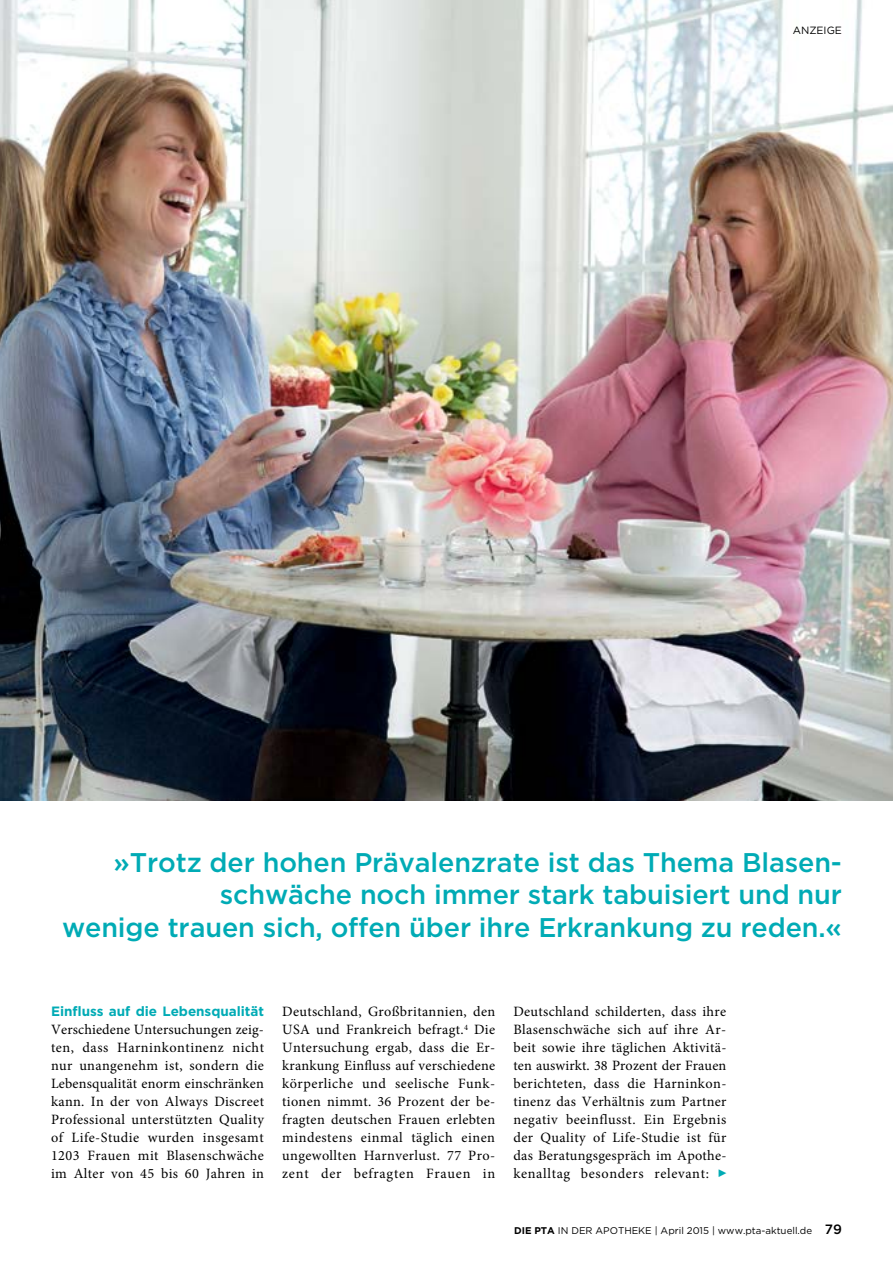
<style>
.page{position:relative;width:893px;height:1263px;background:#fff}
.page>*{position:absolute;margin:0;border:0;box-sizing:border-box;transform-origin:0 0}
.t1{font:500 27px/32.4px "Gotham";letter-spacing:-.005em;color:#00abb5;text-align:right}
.t2{font:14.25px/18px "Minion Pro";letter-spacing:.03em;color:#000;text-align:justify}
.t3{font:700 13.5px "Gotham";color:#00abb5}
.t4{font:10.5px "Gotham";color:#000}
.t5{font:9.75px "Gotham";color:#000}
.s1{font-weight:700}
.s2{font-weight:500;font-size:13.5px}
</style>
<div class="page">
<img style="left:0;top:0;width:893px;height:800px">
<p class="t4" style="left:793px;top:23px;width:51px">ANZEIGE</p>
<h1 class="t1" style="left:62px;top:846px;width:781px">»Trotz der hohen Prävalenzrate ist das Thema Blasen&shy;schwäche noch immer stark tabuisiert und nur<br>wenige trauen sich, offen über ihre Erkrankung zu reden.«</h1>
<p class="t3" style="left:51px;top:1002px;width:215px">Einfluss auf die Lebensqualität</p>
<p class="t2" style="left:51px;top:1021px;width:215px">Verschiedene Untersuchungen zeig&shy;ten, dass Harninkontinenz nicht nur unangenehm ist, sondern die Lebensqualität enorm einschränken kann. In der von Always Discreet Professional unterstützten Quality of Life-Studie wurden insgesamt 1203 Frauen mit Blasenschwäche im Alter von 45 bis 60 Jahren in</p>
<p class="t2" style="left:282px;top:1003px;width:215px">Deutschland, Großbritannien, den USA und Frankreich befragt.<sup>4</sup> Die Untersuchung ergab, dass die Er&shy;krankung Einfluss auf verschiedene körperliche und seelische Funk&shy;tionen nimmt. 36 Prozent der be&shy;fragten deutschen Frauen erlebten mindestens einmal täglich einen ungewollten Harnverlust. 77 Pro&shy;zent der befragten Frauen in</p>
<p class="t2" style="left:513px;top:1003px;width:215px">Deutschland schilderten, dass ihre Blasenschwäche sich auf ihre Ar&shy;beit sowie ihre täglichen Aktivitä&shy;ten auswirkt. 38 Prozent der Frauen berichteten, dass die Harninkon&shy;tinenz das Verhältnis zum Partner negativ beeinflusst. Ein Ergebnis der Quality of Life-Studie ist für das Beratungsgespräch im Apothe&shy;kenalltag besonders relevant:</p>
<p class="t5" style="left:514px;top:1224px;width:329px"><span class="s1">DIE PTA</span> IN DER APOTHEKE | April 2015 | www.pta-aktuell.de <span class="s2">79</span></p>
</div>
